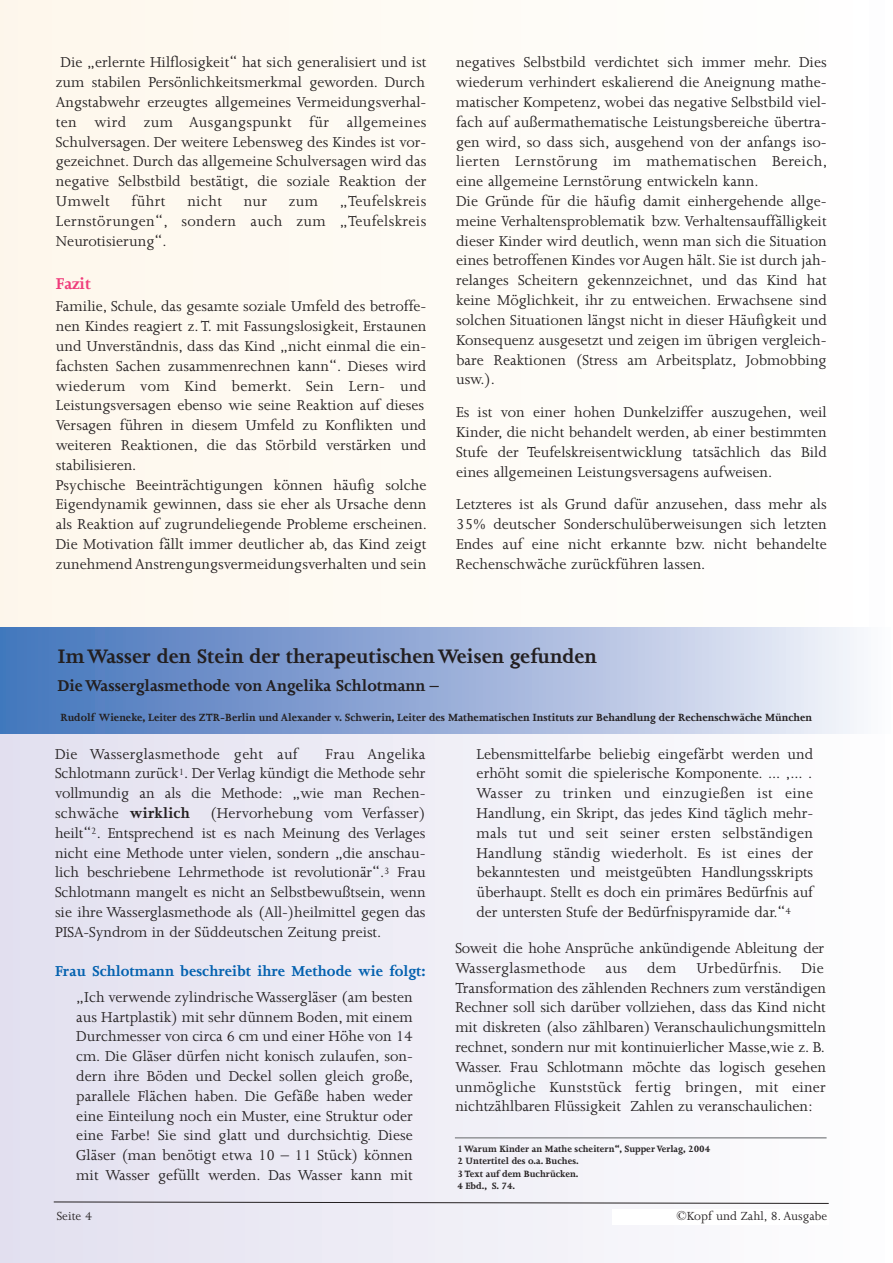
<style>
.page{position:relative;width:893px;height:1263px;background:#fff}
.page>*{position:absolute;margin:0;border:0;box-sizing:border-box;transform-origin:0 0}
.t1{font:700 22.5px "Joanna";color:#231f20}
.t2{font:700 18px "Joanna";color:#231f20}
.t3{font:700 18px "Joanna";color:#ef3c7b}
.t4{font:16.5px/19.8px "Joanna";color:#231f20;text-align:justify}
.t5{font:700 16.5px "Joanna";color:#0361af}
.t6{font:13.5px "Joanna";color:#231f20}
.t7{font:700 12px "Joanna";color:#231f20}
.t8{font:700 10.5px/12.6px "Joanna";color:#231f20}
.s1{font-weight:700}
</style>
<div class="page">
<div style="left:0;top:0;width:893px;height:1263px;background:linear-gradient(to right,#e2dfef,#fefefe)"></div>
<div style="left:0;top:0;width:868px;height:627px;background:#fefbf5"></div>
<svg style="left:53px;top:1201px;width:776px;height:3px"></svg>
<div style="left:613px;top:1210px;width:216px;height:15px;background:#fff"></div>
<hr style="left:455px;top:1137px;width:372px;height:1px;background:#939598">
<div style="left:0;top:627px;width:890px;height:106px;background:linear-gradient(to right,#4170ba,#f6f4fa)"></div>
<p class="t4" style="left:56px;top:54px;width:372px">Die „erlernte Hilflosigkeit“ hat sich generalisiert und ist zum stabilen Persönlichkeitsmerkmal geworden. Durch Angstabwehr erzeugtes allgemeines Vermeidungsverhal&shy;ten wird zum Ausgangspunkt für allgemeines Schulversagen. Der weitere Lebensweg des Kindes ist vor&shy;gezeichnet. Durch das allgemeine Schulversagen wird das negative Selbstbild bestätigt, die soziale Reaktion der Umwelt</p>
<p class="t4" style="left:56px;top:193px;width:372px;text-indent:284px">„Teufelskreis Lernstörungen“, sondern auch zum „Teufelskreis Neurotisierung“.</p>
<p class="t3" style="left:56px;top:277px;width:37px">Fazit</p>
<p class="t4" style="left:56px;top:298px;width:373px;text-align:left">Familie, Schule, das gesamte soziale Umfeld des betroffe&shy;nen Kindes reagiert z. T. mit Fassungslosigkeit, Erstaunen und Unverständnis, dass das Kind „nicht einmal die ein&shy;fachsten Sachen zusammenrechnen kann“. Dieses wird wiederum vom Kind bemerkt. Sein Lern- und Leistungsversagen ebenso wie seine Reaktion auf dieses Versagen führen in diesem Umfeld zu Konflikten und weiteren Reaktionen, die das Störbild verstärken und stabilisieren.<br>Psychische Beeinträchtigungen können häufig solche Eigendynamik gewinnen, dass sie eher als Ursache denn als Reaktion auf zugrundeliegende Probleme erscheinen.<br>Die Motivation fällt immer deutlicher ab, das Kind zeigt zunehmend Anstrengungsvermeidungsverhalten und sein</p>
<p class="t4" style="left:132px;top:193px;width:36px">führt</p>
<p class="t4" style="left:187px;top:193px;width:36px">nicht</p>
<p class="t4" style="left:244px;top:193px;width:25px">nur</p>
<p class="t4" style="left:289px;top:193px;width:31px">zum</p>
<p class="t4" style="left:456px;top:54px;width:373px;text-align:left">negatives Selbstbild verdichtet sich immer mehr. Dies wiederum verhindert eskalierend die Aneignung mathe&shy;matischer Kompetenz, wobei das negative Selbstbild viel&shy;fach auf außermathematische Leistungsbereiche übertra&shy;gen wird, so dass sich, ausgehend von der anfangs iso&shy;lierten Lernstörung im mathematischen Bereich, eine allgemeine Lernstörung entwickeln kann.<br>Die Gründe für die häufig damit einhergehende allge&shy;meine Verhaltensproblematik bzw. Verhaltensauffälligkeit dieser Kinder wird deutlich, wenn man sich die Situation eines betroffenen Kindes vor Augen hält. Sie ist durch jah&shy;relanges Scheitern gekennzeichnet, und das Kind hat keine Möglichkeit, ihr zu entweichen. Erwachsene sind solchen Situationen längst nicht in dieser Häufigkeit und Konsequenz ausgesetzt und zeigen im übrigen vergleich&shy;bare Reaktionen (Stress am Arbeitsplatz, Jobmobbing usw.).</p>
<p class="t4" style="left:456px;top:404px;width:372px">Es ist von einer hohen Dunkelziffer auszugehen, weil Kinder, die nicht behandelt werden, ab einer bestimmten Stufe der Teufelskreisentwicklung tatsächlich das Bild eines allgemeinen Leistungsversagens aufweisen.</p>
<p class="t4" style="left:456px;top:496px;width:372px">Letzteres ist als Grund dafür anzusehen, dass mehr als 35% deutscher Sonderschulüberweisungen sich letzten Endes auf eine nicht erkannte bzw. nicht behandelte Rechenschwäche zurückführen lassen.</p>
<h1 class="t1" style="left:57px;top:647px;width:541px">ImWasser den Stein der therapeutischenWeisen gefunden</h1>
<p class="t2" style="left:57px;top:678px;width:383px">DieWasserglasmethode von Angelika Schlotmann –</p>
<p class="t7" style="left:60px;top:713px;width:753px">Rudolf Wieneke, Leiter des ZTR-Berlin und Alexander v. Schwerin, Leiter des Mathematischen Instituts zur Behandlung der Rechenschwäche München</p>
<p class="t4" style="left:55px;top:745px;width:244px">Die Wasserglasmethode geht auf</p>
<p class="t4" style="left:55px;top:745px;width:372px;text-indent:271px">Frau Angelika Schlotmann zurück<sup>1</sup>. DerVerlag kündigt die Methode sehr vollmundig an als die Methode: „wie man Rechen&shy;schwäche <span class="s1">wirklich</span> (Hervorhebung vom Verfasser) heilt“<sup>2</sup>. Entsprechend ist es nach Meinung des Verlages nicht eine Methode unter vielen, sondern „die anschau&shy;lich beschriebene Lehrmethode ist revolutionär“.<sup>3</sup> Frau Schlotmann mangelt es nicht an Selbstbewußtsein, wenn sie ihre Wasserglasmethode als (All-)heilmittel gegen das PISA-Syndrom in der Süddeutschen Zeitung preist.</p>
<p class="t5" style="left:55px;top:965px;width:372px">Frau Schlotmann beschreibt ihre Methode wie folgt:</p>
<p class="t4" style="left:76px;top:988px;width:339px">„Ich verwende zylindrischeWassergläser (am besten aus Hartplastik) mit sehr dünnem Boden, mit einem Durchmesser von circa 6 cm und einer Höhe von 14 cm. Die Gläser dürfen nicht konisch zulaufen, son&shy;dern ihre Böden und Deckel sollen gleich große, parallele Flächen haben. Die Gefäße haben weder eine Einteilung noch ein Muster, eine Struktur oder eine Farbe! Sie sind glatt und durchsichtig. Diese Gläser (man benötigt etwa 10 – 11 Stück) können mit Wasser gefüllt werden. Das Wasser kann mit</p>
<p class="t4" style="left:477px;top:745px;width:338px">Lebensmittelfarbe beliebig eingefärbt werden und erhöht somit die spielerische Komponente. ... ,... .<br>Wasser zu trinken und einzugießen ist eine Handlung, ein Skript, das jedes Kind täglich mehr&shy;mals tut und seit seiner ersten selbständigen Handlung ständig wiederholt. Es ist eines der bekanntesten und meistgeübten Handlungsskripts überhaupt. Stellt es doch ein primäres Bedürfnis auf der untersten Stufe der Bedürfnispyramide dar.“<sup>4</sup></p>
<p class="t4" style="left:455px;top:939px;width:372px;text-align:left">Soweit die hohe Ansprüche ankündigende Ableitung der Wasserglasmethode aus dem Urbedürfnis. Die Transformation des zählenden Rechners zum verständigen Rechner soll sich darüber vollziehen, dass das Kind nicht mit diskreten (also zählbaren) Veranschaulichungsmitteln rechnet, sondern nur mit kontinuierlicher Masse,wie z. B.<br>Wasser. Frau Schlotmann möchte das logisch gesehen unmögliche Kunststück fertig bringen, mit einer nichtzählbaren Flüssigkeit Zahlen zu veranschaulichen:</p>
<p class="t8" style="left:457px;top:1143px;width:254px">1Warum Kinder an Mathe scheitern“, SupperVerlag, 2004<br>2 Untertitel des o.a. Buches.<br>3Text auf dem Buchrücken.<br>4 Ebd., S. 74.</p>
<p class="t6" style="left:57px;top:1211px;width:37px">Seite 4</p>
<p class="t6" style="left:677px;top:1211px;width:152px">©Kopf und Zahl, 8. Ausgabe</p>
</div>
